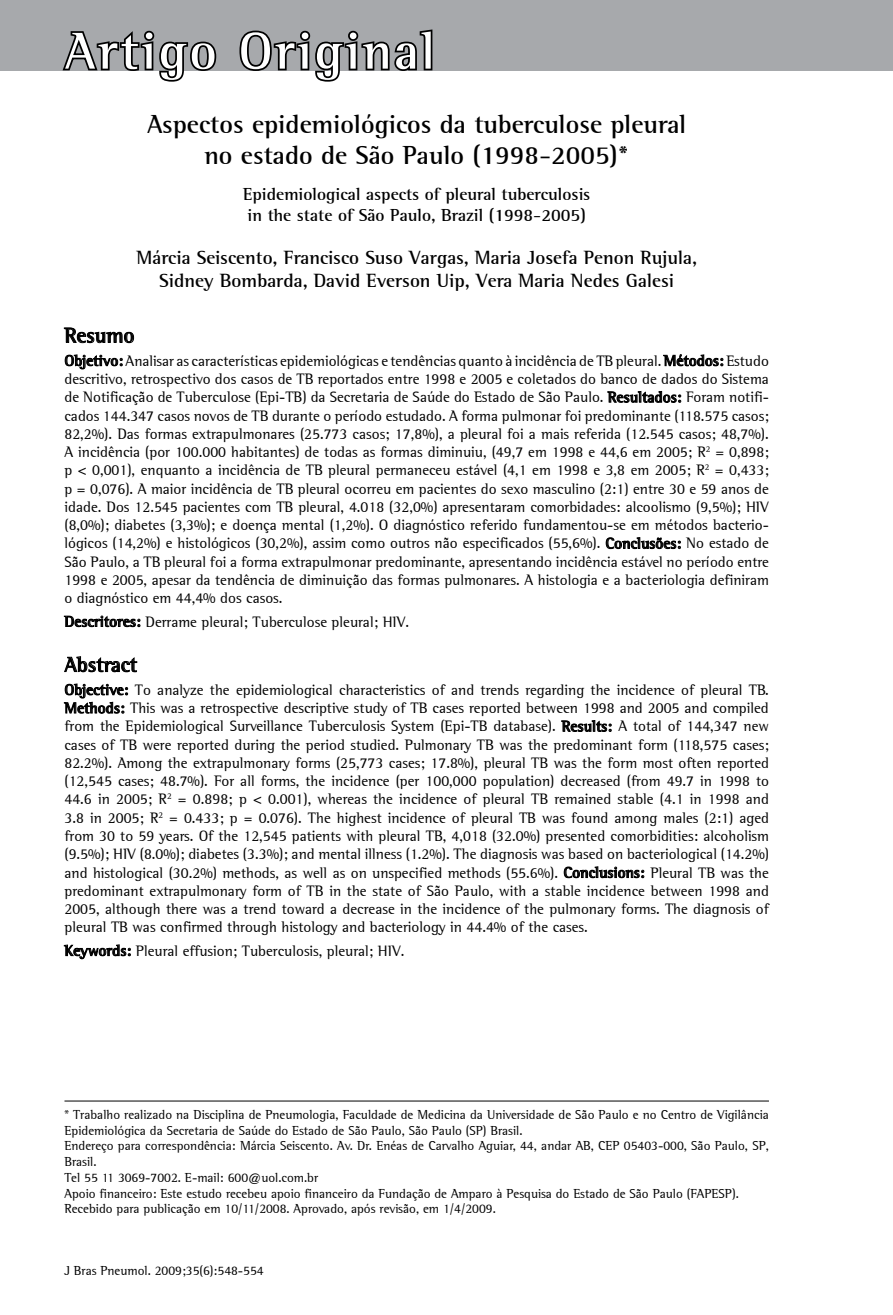
<style>
.page{position:relative;width:893px;height:1315px;background:#fff}
.page>*{position:absolute;margin:0;border:0;box-sizing:border-box;transform-origin:0 0}
.t1{font:700 52.5px "Libre Semi Serif S Si";letter-spacing:.05em;color:#fff}
.t2{font:700 26.25px/31.5px "Libre Semi Serif S Si";color:#000;text-align:center}
.t3{font:700 21px "Libre Semi Serif S Si";color:#000}
.t4{font:700 19.25px/23.1px "Libre Semi Serif S Si";color:#000;text-align:center}
.t5{font:700 17.5px/21px "Libre Semi Serif S Si";color:#000}
.t6{font:15.22px/18.2px "Libre Semi Serif S Si";color:#000;text-align:justify}
.t7{font:13.12px/15.8px "Libre Semi Serif S Si";color:#000}
.s1{font-weight:700}
</style>
<div class="page">
<div style="left:0;top:0;width:893px;height:70px;background:#a7a9ac"></div>
<svg style="left:64px;top:328px;width:70px;height:15px"></svg>
<svg style="left:65px;top:355px;width:57px;height:14px"></svg>
<svg style="left:663px;top:354px;width:60px;height:12px"></svg>
<svg style="left:608px;top:391px;width:73px;height:11px"></svg>
<svg style="left:606px;top:537px;width:75px;height:12px"></svg>
<svg style="left:64px;top:616px;width:76px;height:11px"></svg>
<svg style="left:64px;top:656px;width:73px;height:16px"></svg>
<svg style="left:64px;top:684px;width:64px;height:29px"></svg>
<svg style="left:561px;top:720px;width:50px;height:11px"></svg>
<svg style="left:564px;top:866px;width:80px;height:12px"></svg>
<svg style="left:64px;top:944px;width:67px;height:15px"></svg>
<hr style="left:64px;top:1100px;width:705px;height:1px;background:#000">
<svg style="left:60px;top:30px;width:159px;height:52px"></svg>
<svg style="left:237px;top:29px;width:197px;height:53px"></svg>
<h1 class="t1" style="left:64px;top:19px;width:372px">Artigo Original</h1>
<h2 class="t2" style="left:147px;top:108px;width:541px">Aspectos epidemiológicos da tuberculose pleural no estado de São Paulo (1998-2005)*</h2>
<p class="t5" style="left:243px;top:184px;width:349px">Epidemiological aspects of pleural tuberculosis in the state of São Paulo, Brazil (1998-2005)</p>
<p class="t4" style="left:136px;top:246px;width:562px">Márcia Seiscento, Francisco Suso Vargas, Maria Josefa Penon Rujula,<br>Sidney Bombarda, David Everson Uip, Vera Maria Nedes Galesi</p>
<h3 class="t3" style="left:64px;top:322px;width:72px">Resumo</h3>
<p class="t6" style="left:64px;top:351px;width:706px"><span class="s1">Objetivo:</span> Analisar as características epidemiológicas e tendências quanto à incidência de TB pleural. <span class="s1">Métodos:</span> Estudo descritivo, retrospectivo dos casos de TB reportados entre 1998 e 2005 e coletados do banco de dados do Sistema de Notificação de Tuberculose (Epi-TB) da Secretaria de Saúde do Estado de São Paulo. <span class="s1">Resultados:</span> Foram notifi&shy;cados 144.347 casos novos de TB durante o período estudado. A forma pulmonar foi predominante (118.575 casos; 82,2%). Das formas extrapulmonares (25.773 casos; 17,8%), a pleural foi a mais referida (12.545 casos; 48,7%).<br>A incidência (por 100.000 habitantes) de todas as formas diminuiu, (49,7 em 1998 e 44,6 em 2005; R<sup>2</sup> = 0,898; p &lt; 0,001), enquanto a incidência de TB pleural permaneceu estável (4,1 em 1998 e 3,8 em 2005; R<sup>2</sup> = 0,433; p = 0,076). A maior incidência de TB pleural ocorreu em pacientes do sexo masculino (2:1) entre 30 e 59 anos de idade. Dos 12.545 pacientes com TB pleural, 4.018 (32,0%) apresentaram comorbidades: alcoolismo (9,5%); HIV (8,0%); diabetes (3,3%); e doença mental (1,2%). O diagnóstico referido fundamentou-se em métodos bacterio&shy;lógicos (14,2%) e histológicos (30,2%), assim como outros não especificados (55,6%). <span class="s1">Conclusões:</span> No estado de São Paulo, a TB pleural foi a forma extrapulmonar predominante, apresentando incidência estável no período entre 1998 e 2005, apesar da tendência de diminuição das formas pulmonares. A histologia e a bacteriologia definiram o diagnóstico em 44,4% dos casos.</p>
<p class="t6" style="left:64px;top:612px;width:346px"><span class="s1">Descritores:</span> Derrame pleural; Tuberculose pleural; HIV.</p>
<h3 class="t3" style="left:64px;top:652px;width:74px">Abstract</h3>
<p class="t6" style="left:64px;top:680px;width:706px"><span class="s1">Objective:</span> To analyze the epidemiological characteristics of and trends regarding the incidence of pleural TB.<br><span class="s1">Methods:</span> This was a retrospective descriptive study of TB cases reported between 1998 and 2005 and compiled from the Epidemiological Surveillance Tuberculosis System (Epi-TB database). <span class="s1">Results:</span> A total of 144,347 new cases of TB were reported during the period studied. Pulmonary TB was the predominant form (118,575 cases; 82.2%). Among the extrapulmonary forms (25,773 cases; 17.8%), pleural TB was the form most often reported (12,545 cases; 48.7%). For all forms, the incidence (per 100,000 population) decreased (from 49.7 in 1998 to 44.6 in 2005; R<sup>2</sup> = 0.898; p &lt; 0.001), whereas the incidence of pleural TB remained stable (4.1 in 1998 and 3.8 in 2005; R<sup>2</sup> = 0.433; p = 0.076). The highest incidence of pleural TB was found among males (2:1) aged from 30 to 59 years. Of the 12,545 patients with pleural TB, 4,018 (32.0%) presented comorbidities: alcoholism (9.5%); HIV (8.0%); diabetes (3.3%); and mental illness (1.2%). The diagnosis was based on bacteriological (14.2%) and histological (30.2%) methods, as well as on unspecified methods (55.6%). <span class="s1">Conclusions:</span> Pleural TB was the predominant extrapulmonary form of TB in the state of São Paulo, with a stable incidence between 1998 and 2005, although there was a trend toward a decrease in the incidence of the pulmonary forms. The diagnosis of pleural TB was confirmed through histology and bacteriology in 44.4% of the cases.</p>
<p class="t6" style="left:64px;top:941px;width:341px"><span class="s1">Keywords:</span> Pleural effusion; Tuberculosis, pleural; HIV.</p>
<p class="t7" style="left:64px;top:1106px;width:706px">* Trabalho realizado na Disciplina de Pneumologia, Faculdade de Medicina da Universidade de São Paulo e no Centro de Vigilância Epidemiológica da Secretaria de Saúde do Estado de São Paulo, São Paulo (SP) Brasil.<br>Endereço para correspondência: Márcia Seiscento. Av. Dr. Enéas de Carvalho Aguiar, 44, andar AB, CEP 05403-000, São Paulo, SP, Brasil.<br>Tel 55 11 3069-7002. E-mail: 600@uol.com.br<br>Apoio financeiro: Este estudo recebeu apoio financeiro da Fundação de Amparo à Pesquisa do Estado de São Paulo (FAPESP).<br>Recebido para publicação em 10/11/2008. Aprovado, após revisão, em 1/4/2009.</p>
<p class="t7" style="left:64px;top:1263px;width:201px">J Bras Pneumol. 2009;35(6):548-554</p>
</div>
